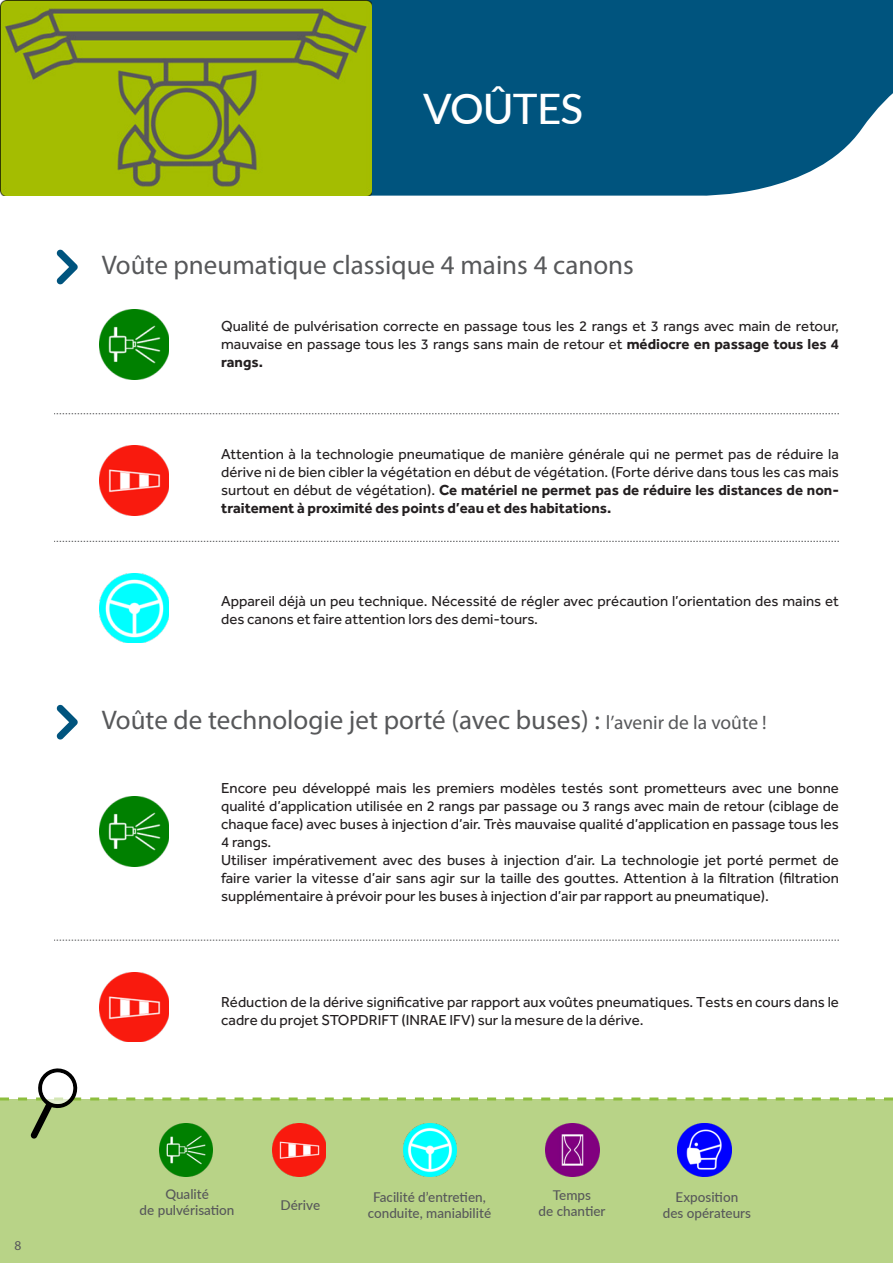
<style>
.page{position:relative;width:893px;height:1263px;background:#fff}
.page>*{position:absolute;margin:0;border:0;box-sizing:border-box;transform-origin:0 0}
.t1{font:500 42px "Lato";letter-spacing:-.02em;color:#fff}
.t2{font:27px "Myriad Pro";color:#57585a}
.t3{font:15px/18px "Effra";color:#231f20;text-align:justify}
.t4{font:500 13.5px "Lato";color:#57585a}
.t5{font:13.5px "Myriad Pro";color:#57585a}
.s1{font-weight:700}
.s2{font-size:19.5px}
</style>
<div class="page">
<div style="left:0;top:1099px;width:893px;height:164px;background:#b8d387"></div>
<div style="left:372px;top:0;width:521px;height:196px;background:#00547e"></div>
<svg style="left:56px;top:249px;width:22px;height:36px"></svg>
<svg style="left:56px;top:704px;width:22px;height:36px"></svg>
<svg style="left:54px;top:413px;width:785px;height:1px"></svg>
<svg style="left:54px;top:940px;width:785px;height:1px"></svg>
<svg style="left:54px;top:541px;width:785px;height:1px"></svg>
<img style="left:99px;top:310px;width:70px;height:69px">
<img style="left:99px;top:797px;width:70px;height:69px">
<img style="left:159px;top:1139px;width:54px;height:37px">
<img style="left:272px;top:1139px;width:54px;height:37px">
<img style="left:403px;top:1139px;width:54px;height:37px">
<img style="left:546px;top:1139px;width:53px;height:37px">
<img style="left:678px;top:1139px;width:53px;height:37px">
<svg style="left:0;top:1068px;width:893px;height:71px"></svg>
<svg style="left:42px;top:1072px;width:31px;height:32px"></svg>
<img style="left:99px;top:446px;width:70px;height:69px">
<img style="left:99px;top:972px;width:70px;height:70px">
<img style="left:0;top:0;width:372px;height:196px">
<img style="left:99px;top:573px;width:70px;height:70px">
<p class="t5" style="left:15px;top:1237px;width:8px">8</p>
<p class="t1" style="left:423px;top:79px;width:162px">VOÛTES</p>
<p class="t2" style="left:102px;top:248px;width:534px">Voûte pneumatique classique 4 mains 4 canons</p>
<p class="t3" style="left:221px;top:317px;width:619px">Qualité de pulvérisation correcte en passage tous les 2 rangs et 3 rangs avec main de retour, mauvaise en passage tous les 3 rangs sans main de retour et <span class="s1">médiocre en passage tous les 4 rangs.</span></p>
<p class="t3" style="left:221px;top:444px;width:619px">Attention à la technologie pneumatique de manière générale qui ne permet pas de réduire la dérive ni de bien cibler la végétation en début de végétation. (Forte dérive dans tous les cas mais surtout en début de végétation). <span class="s1">Ce matériel ne permet pas de réduire les distances de non&shy;traitement à proximité des points d’eau et des habitations.</span></p>
<p class="t3" style="left:221px;top:592px;width:619px">Appareil déjà un peu technique. Nécessité de régler avec précaution l’orientation des mains et des canons et faire attention lors des demi-tours.</p>
<p class="t2" style="left:102px;top:703px;width:666px">Voûte de technologie jet porté (avec buses) : <span class="s2">l’avenir de la voûte !</span></p>
<p class="t3" style="left:221px;top:778px;width:619px">Encore peu développé mais les premiers modèles testés sont prometteurs avec une bonne qualité d’application utilisée en 2 rangs par passage ou 3 rangs avec main de retour (ciblage de chaque face) avec buses à injection d’air. Très mauvaise qualité d’application en passage tous les 4 rangs.</p>
<p class="t3" style="left:221px;top:850px;width:619px">Utiliser impérativement avec des buses à injection d’air. La technologie jet porté permet de faire varier la vitesse d’air sans agir sur la taille des gouttes. Attention à la filtration (filtration supplémentaire à prévoir pour les buses à injection d’air par rapport au pneumatique).</p>
<p class="t3" style="left:221px;top:993px;width:619px">Réduction de la dérive significative par rapport aux voûtes pneumatiques. Tests en cours dans le cadre du projet STOPDRIFT (INRAE IFV) sur la mesure de la dérive.</p>
<p class="t4" style="left:165px;top:1184px;width:45px">Qualité</p>
<p class="t4" style="left:140px;top:1200px;width:96px">de pulvérisation</p>
<p class="t4" style="left:281px;top:1196px;width:41px">Dérive</p>
<p class="t4" style="left:373px;top:1187px;width:114px">Facilité d’entretien,</p>
<p class="t4" style="left:368px;top:1204px;width:125px">conduite, maniabilité</p>
<p class="t4" style="left:553px;top:1185px;width:40px">Temps</p>
<p class="t4" style="left:539px;top:1201px;width:68px">de chantier</p>
<p class="t4" style="left:676px;top:1187px;width:64px">Exposition</p>
<p class="t4" style="left:663px;top:1203px;width:90px">des opérateurs</p>
</div>
